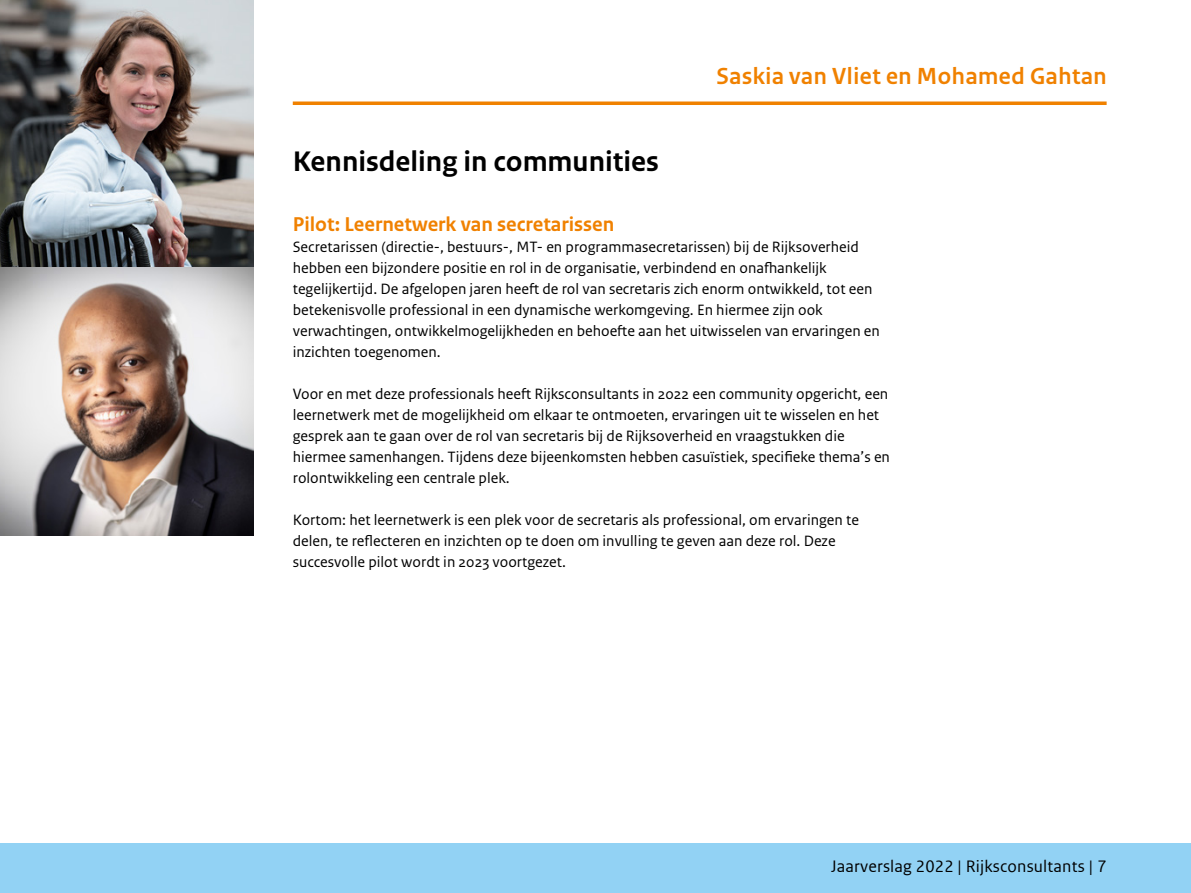
<style>
.page{position:relative;width:1191px;height:893px;background:#fff}
.page>*{position:absolute;margin:0;border:0;box-sizing:border-box;transform-origin:0 0}
.Naam_verhaal_blauw{font:700 29.75px "Rijksoverheid Sans Text";color:#000}
.Hoofdstukken{font:700 24.5px "Rijksoverheid Sans Heading";letter-spacing:.025em;color:#f08100}
._06_RO_Subalineakop{font:700 21px "Rijksoverheid Sans Text";color:#f08100}
.t1{font:17.5px "Rijksoverheid Sans Web Text";letter-spacing:.01em;color:#000}
._10_RO_Broodtekst{font:15.75px/21px "Rijksoverheid Sans Text";color:#000}
</style>
<div class="page">
<img style="left:0;top:0;width:253px;height:536px">
<svg style="left:293px;top:101px;width:813px;height:4px;background:#f19020"></svg>
<div style="left:0;top:843px;width:1191px;height:50px;background:#92d2f4"></div>
<p class="Hoofdstukken" style="left:716px;top:62px;width:392px">Saskia van Vliet en Mohamed Gahtan</p>
<p class="Naam_verhaal_blauw" style="left:293px;top:145px;width:368px">Kennisdeling in communities</p>
<p class="_06_RO_Subalineakop" style="left:293px;top:212px;width:323px">Pilot: Leernetwerk van secretarissen</p>
<p class="_10_RO_Broodtekst" style="left:293px;top:237px;width:588px">Secretarissen (directie-, bestuurs-, MT- en programmasecretarissen) bij de Rijksoverheid hebben een bijzondere positie en rol in de organisatie, verbindend en onafhankelijk tegelijkertijd. De afgelopen jaren heeft de rol van secretaris zich enorm ontwikkeld, tot een betekenisvolle professional in een dynamische werkomgeving. En hiermee zijn ook verwachtingen, ontwikkelmogelijkheden en behoefte aan het uitwisselen van ervaringen en inzichten toegenomen.</p>
<p class="_10_RO_Broodtekst" style="left:293px;top:384px;width:599px">Voor en met deze professionals heeft Rijksconsultants in 2022 een community opgericht, een leernetwerk met de mogelijkheid om elkaar te ontmoeten, ervaringen uit te wisselen en het gesprek aan te gaan over de rol van secretaris bij de Rijksoverheid en vraagstukken die hiermee samenhangen. Tijdens deze bijeenkomsten hebben casuïstiek, specifieke thema’s en rolontwikkeling een centrale plek.</p>
<p class="_10_RO_Broodtekst" style="left:293px;top:510px;width:568px">Kortom: het leernetwerk is een plek voor de secretaris als professional, om ervaringen te delen, te reflecteren en inzichten op te doen om invulling te geven aan deze rol. Deze succesvolle pilot wordt in 2023 voortgezet.</p>
<p class="t1" style="left:831px;top:857px;width:277px">Jaarverslag 2022 | Rijksconsultants | 7</p>
</div>
